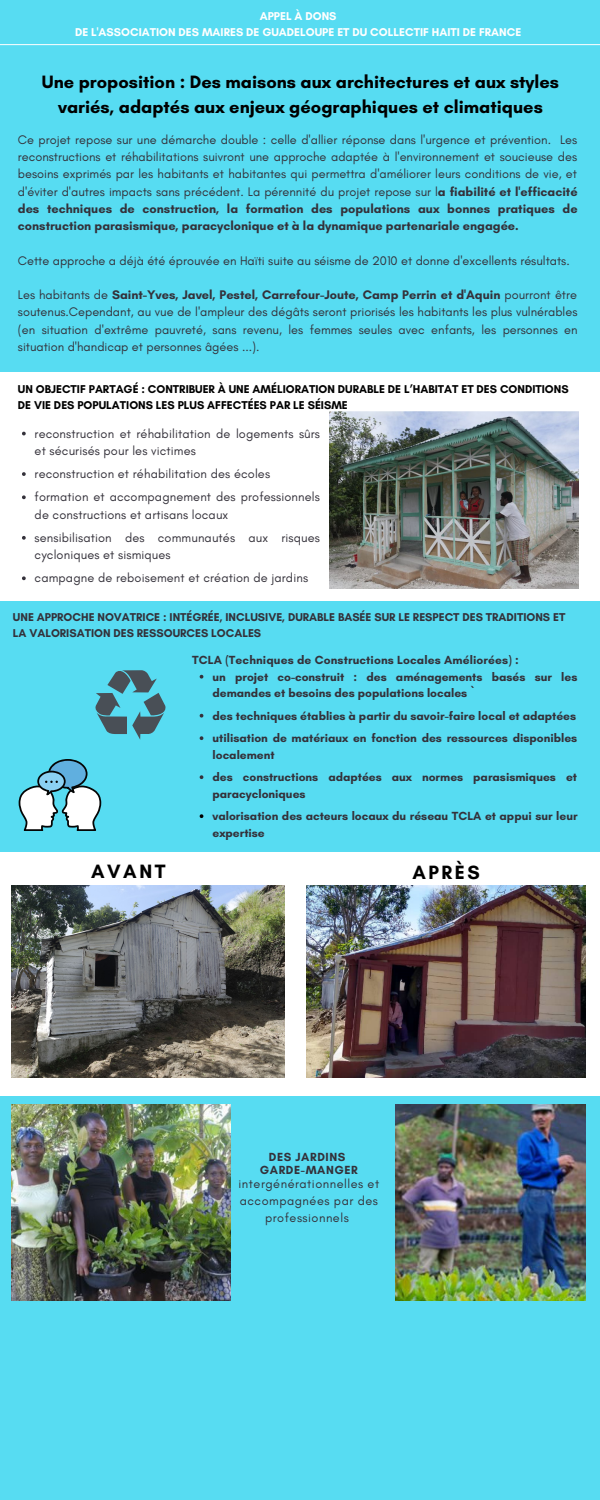
<style>
.page{position:relative;width:600px;height:1500px;background:#57dcf2}
.page>*{position:absolute;margin:0;border:0;box-sizing:border-box;transform-origin:0 0}
.t1{font:700 19.7px "Glacial Indifference";letter-spacing:.13em;color:#000}
.t2{font:700 19.6px "Glacial Indifference";letter-spacing:.13em;color:#000}
.t3{font:700 18.2px/24.8px "Glacial Indifference";color:#000;text-align:center}
.t4{font:12.7px/17.2px "Glacial Indifference";letter-spacing:.01em;color:#34313a}
.t5{font:12.7px/17.2px "Glacial Indifference";letter-spacing:.04em;color:#34313a;text-align:center}
.t6{font:700 12px/16.5px "Glacial Indifference";color:#34313a}
.t7{font:700 12px "Glacial Indifference";letter-spacing:.05em;color:#34313a}
.t8{font:700 11.6px/15.8px "Glacial Indifference";color:#000}
.t9{font:700 11.6px/15.8px "Glacial Indifference";color:#34313a}
.t10{font:700 11.6px "Glacial Indifference";color:#fff}
.s1{font-weight:700}
</style>
<div class="page">
<div style="left:0;top:372px;width:600px;height:228px;background:#fff"></div>
<div style="left:0;top:853px;width:600px;height:242px;background:#fff"></div>
<svg style="left:95px;top:670px;width:71px;height:70px"></svg>
<svg style="left:18px;top:759px;width:84px;height:72px"></svg>
<img style="left:11px;top:886px;width:273px;height:191px">
<img style="left:307px;top:886px;width:279px;height:192px">
<img style="left:330px;top:412px;width:248px;height:176px">
<svg style="left:22px;top:432px;width:4px;height:3px"></svg>
<svg style="left:22px;top:472px;width:4px;height:4px"></svg>
<svg style="left:22px;top:495px;width:4px;height:4px"></svg>
<svg style="left:22px;top:536px;width:4px;height:4px"></svg>
<svg style="left:22px;top:576px;width:4px;height:4px"></svg>
<svg style="left:200px;top:675px;width:3px;height:4px"></svg>
<svg style="left:200px;top:714px;width:3px;height:4px"></svg>
<svg style="left:200px;top:736px;width:3px;height:4px"></svg>
<svg style="left:200px;top:775px;width:3px;height:4px"></svg>
<svg style="left:200px;top:814px;width:3px;height:4px"></svg>
<hr style="left:0;top:44px;width:600px;height:1px;background:#fff">
<img style="left:11px;top:1105px;width:220px;height:195px">
<img style="left:396px;top:1105px;width:189px;height:195px">
<p class="t10" style="left:260px;top:9px;width:78px">APPEL À DONS</p>
<p class="t10" style="left:75px;top:25px;width:448px">DE L'ASSOCIATION DES MAIRES DE GUADELOUPE ET DU COLLECTIF HAITI DE FRANCE</p>
<p class="t3" style="left:42px;top:69px;width:519px">Une proposition : Des maisons aux architectures et aux styles variés, adaptés aux enjeux géographiques et climatiques</p>
<p class="t4" style="left:18px;top:131px;width:561px;text-align:justify">Ce projet repose sur une démarche double : celle d'allier réponse dans l'urgence et prévention. Les reconstructions et réhabilitations suivront une approche adaptée à l'environnement et soucieuse des besoins exprimés par les habitants et habitantes qui permettra d'améliorer leurs conditions de vie, et d'éviter d'autres impacts sans précédent. La pérennité du projet repose sur l<span class="s1">a fiabilité et l'efficacité des techniques de construction, la formation des populations aux bonnes pratiques de construction parasismique, paracyclonique et à la dynamique partenariale engagée.</span></p>
<p class="t4" style="left:18px;top:252px;width:553px">Cette approche a déjà été éprouvée en Haïti suite au séisme de 2010 et donne d'excellents résultats.</p>
<p class="t4" style="left:18px;top:286px;width:561px;text-align:justify">Les habitants de <span class="s1">Saint-Yves, Javel, Pestel, Carrefour-Joute, Camp Perrin et d'Aquin</span> pourront être soutenus.Cependant, au vue de l'ampleur des dégâts seront priorisés les habitants les plus vulnérables (en situation d'extrême pauvreté, sans revenu, les femmes seules avec enfants, les personnes en situation d'handicap et personnes âgées ...).</p>
<p class="t8" style="left:18px;top:381px;width:552px">UN OBJECTIF PARTAGÉ : CONTRIBUER À UNE AMÉLIORATION DURABLE DE L’HABITAT ET DES CONDITIONS<br>DE VIE DES POPULATIONS LES PLUS AFFECTÉES PAR LE SÉISME</p>
<p class="t4" style="left:35px;top:425px;width:287px">reconstruction et réhabilitation de logements sûrs et sécurisés pour les victimes</p>
<p class="t4" style="left:35px;top:465px;width:237px">reconstruction et réhabilitation des écoles</p>
<p class="t4" style="left:35px;top:488px;width:287px">formation et accompagnement des professionnels de constructions et artisans locaux</p>
<p class="t4" style="left:35px;top:529px;width:287px">sensibilisation des communautés aux risques cycloniques et sismiques</p>
<p class="t4" style="left:35px;top:569px;width:275px">campagne de reboisement et création de jardins</p>
<p class="t9" style="left:13px;top:609px;width:554px">UNE APPROCHE NOVATRICE : INTÉGRÉE, INCLUSIVE, DURABLE BASÉE SUR LE RESPECT DES TRADITIONS ET<br>LA VALORISATION DES RESSOURCES LOCALES</p>
<p class="t6" style="left:192px;top:652px;width:328px">TCLA (Techniques de Constructions Locales Améliorées) :</p>
<p class="t6" style="left:213px;top:668px;width:366px">un projet co-construit : des aménagements basés sur les demandes et besoins des populations locales `</p>
<p class="t6" style="left:213px;top:707px;width:365px">des techniques établies à partir du savoir-faire local et adaptées</p>
<p class="t6" style="left:213px;top:730px;width:366px">utilisation de matériaux en fonction des ressources disponibles localement</p>
<p class="t6" style="left:213px;top:769px;width:366px">des constructions adaptées aux normes parasismiques et paracycloniques</p>
<p class="t6" style="left:213px;top:808px;width:367px">valorisation des acteurs locaux du réseau TCLA et appui sur leur expertise</p>
<p class="t1" style="left:91px;top:859px;width:76px">AVANT</p>
<p class="t2" style="left:412px;top:861px;width:69px">APRÈS</p>
<p class="t7" style="left:269px;top:1150px;width:78px">DES JARDINS</p>
<p class="t7" style="left:260px;top:1163px;width:100px">GARDE-MANGER</p>
<p class="t5" style="left:239px;top:1175px;width:142px">intergénérationnelles et accompagnées par des professionnels</p>
</div>
